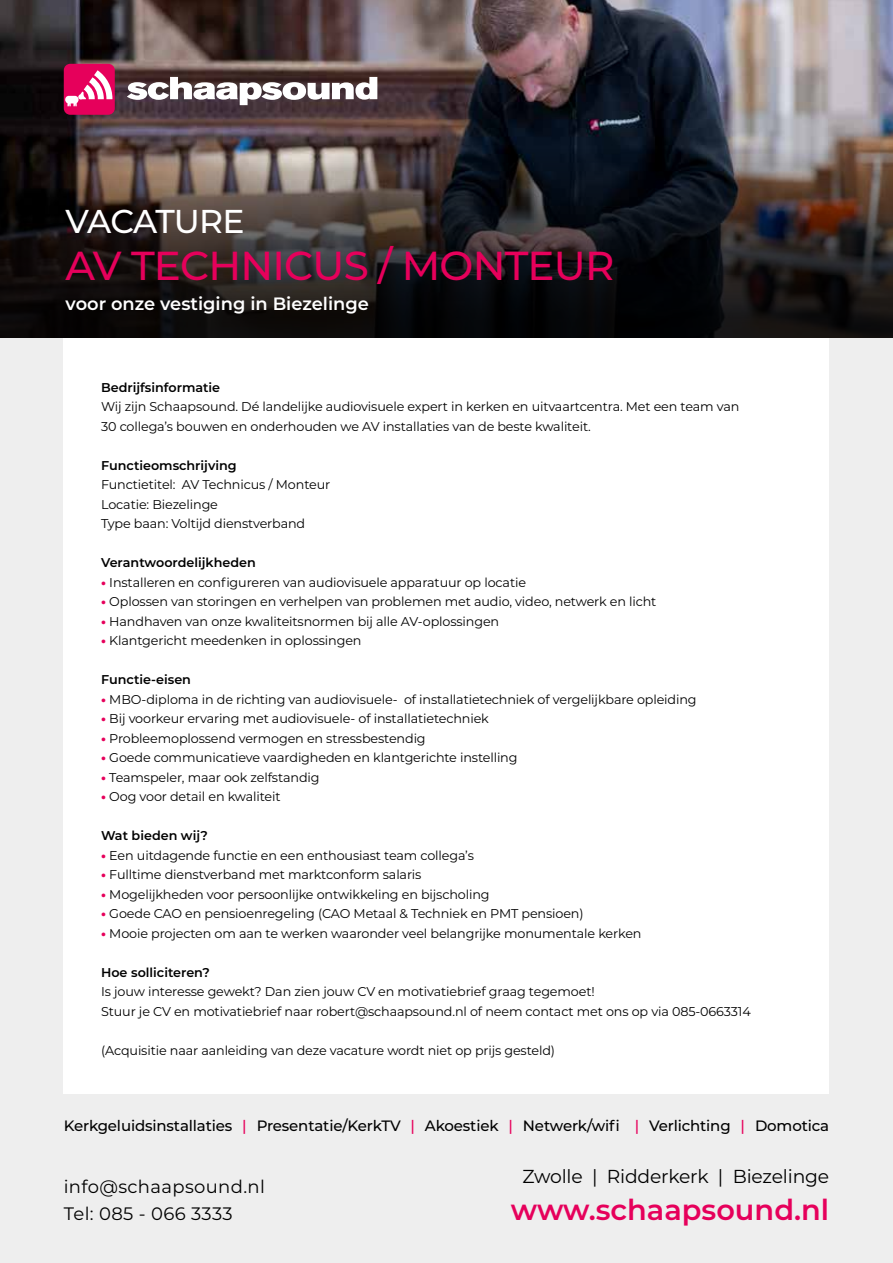
<style>
.page{position:relative;width:893px;height:1263px;background:#fff}
.page>*{position:absolute;margin:0;border:0;box-sizing:border-box;transform-origin:0 0}
.t1{font:500 40.5px "Montserrat";letter-spacing:-.02em;color:#e6005b}
.t2{font:500 33px "Montserrat";letter-spacing:-.035em;color:#fff}
.t3{font:600 28.8px "Montserrat";color:#e6005b}
.t4{font:18.75px "Montserrat";letter-spacing:-.01em;color:#000}
.t5{font:18px/27.6px "Montserrat";letter-spacing:.02em;color:#000}
.t6{font:600 17.85px "Montserrat";color:#fff}
.t7{font:500 15px "Montserrat";letter-spacing:-.01em;color:#000}
.t8{font:12.75px/19.5px "Montserrat";letter-spacing:-.01em;color:#000}
.t9{font:600 12.75px "Montserrat";color:#000}
.s1{font-weight:800;color:#e6005b}
.s2{color:#e6005b}
</style>
<div class="page">
<div style="left:0;top:338px;width:893px;height:925px;background:#eee"></div>
<div style="left:64px;top:315px;width:765px;height:779px;background:#fff"></div>
<img style="left:0;top:0;width:893px;height:135px">
<svg style="left:127px;top:77px;width:250px;height:28px"></svg>
<svg style="left:64px;top:64px;width:51px;height:51px"></svg>
<svg style="left:0;top:135px;width:893px;height:203px;background:#2b2626"></svg>
<h2 class="t2" style="left:66px;top:199px;width:181px">VACATURE</h2>
<h1 class="t1" style="left:66px;top:237px;width:550px">AV TECHNICUS / MONTEUR</h1>
<h3 class="t6" style="left:66px;top:290px;width:305px">voor onze vestiging in Biezelinge</h3>
<p class="t9" style="left:101px;top:378px;width:121px">Bedrijfsinformatie</p>
<p class="t8" style="left:101px;top:397px;width:640px">Wij zijn Schaapsound. Dé landelijke audiovisuele expert in kerken en uitvaartcentra. Met een team van<br>30 collega’s bouwen en onderhouden we AV installaties van de beste kwaliteit.</p>
<p class="t9" style="left:101px;top:456px;width:137px">Functieomschrijving</p>
<p class="t8" style="left:101px;top:475px;width:231px">Functietitel: AV Technicus / Monteur<br>Locatie: Biezelinge<br>Type baan: Voltijd dienstverband</p>
<p class="t9" style="left:101px;top:554px;width:156px">Verantwoordelijkheden</p>
<p class="t8" style="left:101px;top:572px;width:426px"><span class="s1">•</span> Installeren en configureren van audiovisuele apparatuur op locatie</p>
<p class="t8" style="left:101px;top:592px;width:557px"><span class="s1">•</span> Oplossen van storingen en verhelpen van problemen met audio, video, netwerk en licht</p>
<p class="t8" style="left:101px;top:611px;width:400px"><span class="s1">•</span> Handhaven van onze kwaliteitsnormen bij alle AV-oplossingen</p>
<p class="t8" style="left:101px;top:631px;width:262px"><span class="s1">•</span> Klantgericht meedenken in oplossingen</p>
<p class="t9" style="left:101px;top:671px;width:91px">Functie-eisen</p>
<p class="t8" style="left:101px;top:689px;width:597px"><span class="s1">•</span> MBO-diploma in de richting van audiovisuele- of installatietechniek of vergelijkbare opleiding</p>
<p class="t8" style="left:101px;top:709px;width:389px"><span class="s1">•</span> Bij voorkeur ervaring met audiovisuele- of installatietechniek</p>
<p class="t8" style="left:101px;top:728px;width:326px"><span class="s1">•</span> Probleemoplossend vermogen en stressbestendig</p>
<p class="t8" style="left:101px;top:748px;width:418px"><span class="s1">•</span> Goede communicatieve vaardigheden en klantgerichte instelling</p>
<p class="t8" style="left:101px;top:767px;width:220px"><span class="s1">•</span> Teamspeler, maar ook zelfstandig</p>
<p class="t8" style="left:101px;top:787px;width:181px"><span class="s1">•</span> Oog voor detail en kwaliteit</p>
<p class="t9" style="left:101px;top:827px;width:108px">Wat bieden wij?</p>
<p class="t8" style="left:101px;top:845px;width:374px"><span class="s1">•</span> Een uitdagende functie en een enthousiast team collega’s</p>
<p class="t8" style="left:101px;top:865px;width:322px"><span class="s1">•</span> Fulltime dienstverband met marktconform salaris</p>
<p class="t8" style="left:101px;top:884px;width:390px"><span class="s1">•</span> Mogelijkheden voor persoonlijke ontwikkeling en bijscholing</p>
<p class="t8" style="left:101px;top:904px;width:484px"><span class="s1">•</span> Goede CAO en pensioenregeling (CAO Metaal &amp; Techniek en PMT pensioen)</p>
<p class="t8" style="left:101px;top:923px;width:542px"><span class="s1">•</span> Mooie projecten om aan te werken waaronder veel belangrijke monumentale kerken</p>
<p class="t9" style="left:101px;top:963px;width:110px">Hoe solliciteren?</p>
<p class="t8" style="left:101px;top:982px;width:651px">Is jouw interesse gewekt? Dan zien jouw CV en motivatiebrief graag tegemoet!<br>Stuur je CV en motivatiebrief naar robert@schaapsound.nl of neem contact met ons op via 085-0663314</p>
<p class="t8" style="left:101px;top:1040px;width:455px">(Acquisitie naar aanleiding van deze vacature wordt niet op prijs gesteld)</p>
<p class="t7" style="left:64px;top:1115px;width:767px">Kerkgeluidsinstallaties <span class="s2">|</span> Presentatie/KerkTV <span class="s2">|</span> Akoestiek <span class="s2">|</span> Netwerk/wifi <span class="s2">|</span> Verlichting <span class="s2">|</span> Domotica</p>
<h3 class="t5" style="left:64px;top:1172px;width:203px">info@schaapsound.nl<br>Tel: 085 - 066 3333</h3>
<h3 class="t4" style="left:522px;top:1164px;width:308px">Zwolle | Ridderkerk | Biezelinge</h3>
<h3 class="t3" style="left:511px;top:1189px;width:320px">www.schaapsound.nl</h3>
</div>
